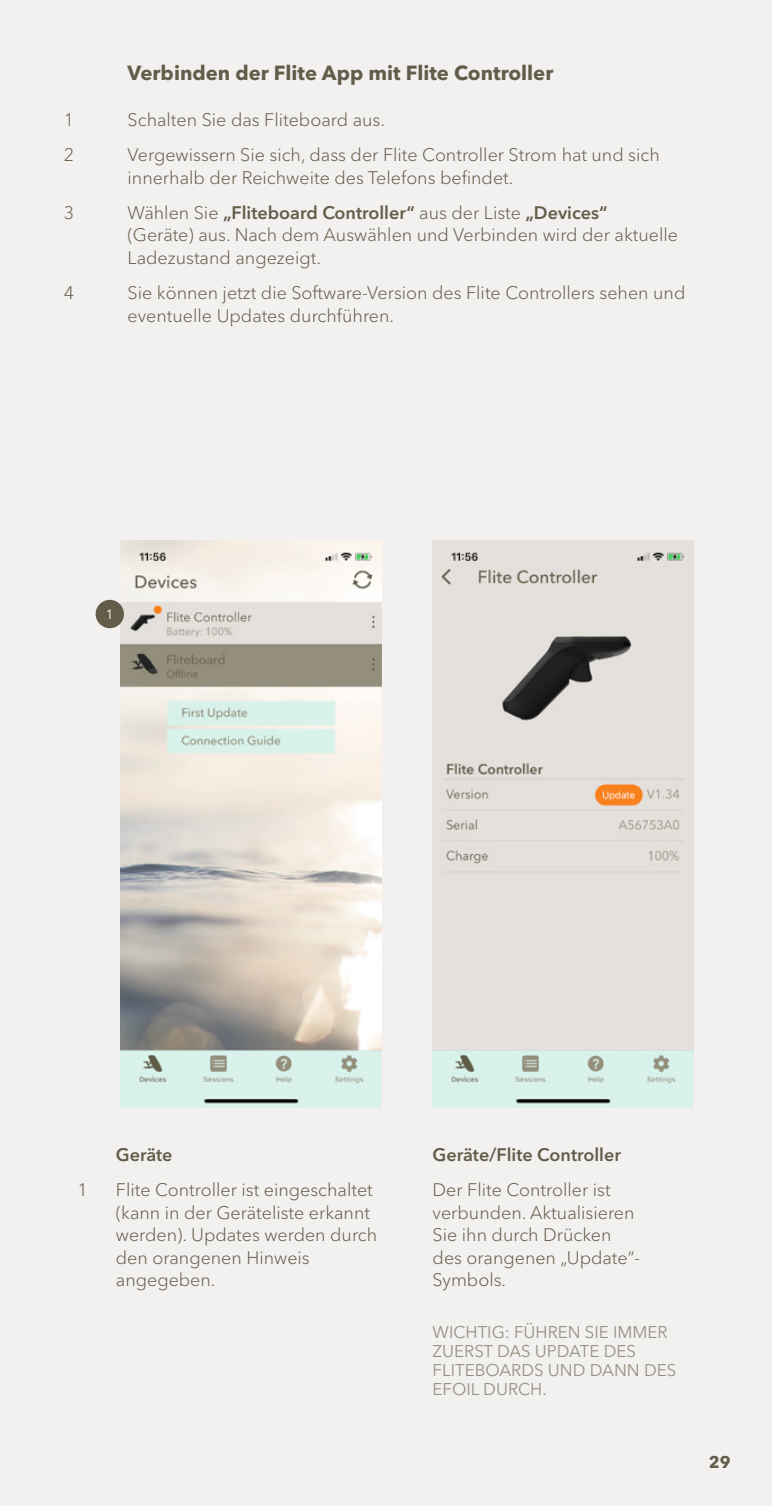
<style>
.page{position:relative;width:772px;height:1506px;background:#fff}
.page>*{position:absolute;margin:0;border:0;box-sizing:border-box;transform-origin:0 0}
.t1{font:700 20.25px "Avenir Next LT Pro";color:#625c49}
.t2{font:300 18px/22.5px "Avenir Next LT Pro";color:#625c49}
.t3{font:600 18px "Avenir Next LT Pro";color:#625c49}
.t4{font:16.88px/19.1px "Avenir Next LT Pro";color:#959182}
.t5{font:700 16.88px "Avenir Next LT Pro";color:#625c49}
.t6{font:13.28px "Avenir Next LT Pro";color:#fff}
.s1{font-weight:600}
</style>
<div class="page">
<div style="left:0;top:0;width:772px;height:1505px;background:#f2f1f0"></div>
<img style="left:432px;top:566px;width:261px;height:541px">
<img style="left:120px;top:566px;width:262px;height:541px">
<img style="left:432px;top:541px;width:261px;height:25px">
<img style="left:120px;top:541px;width:262px;height:25px">
<div style="left:96px;top:600px;width:28px;height:28px;background:#625c49;border-radius:50%"></div>
<p class="t1" style="left:128px;top:60px;width:427px">Verbinden der Flite App mit Flite Controller</p>
<p class="t2" style="left:64px;top:108px;width:12px">1</p>
<p class="t2" style="left:128px;top:108px;width:259px">Schalten Sie das Fliteboard aus.</p>
<p class="t2" style="left:64px;top:143px;width:12px">2</p>
<p class="t2" style="left:128px;top:143px;width:534px">Vergewissern Sie sich, dass der Flite Controller Strom hat und sich innerhalb der Reichweite des Telefons befindet.</p>
<p class="t2" style="left:64px;top:201px;width:12px">3</p>
<p class="t2" style="left:128px;top:201px;width:552px">Wählen Sie <span class="s1">„Fliteboard Controller“</span> aus der Liste <span class="s1">„Devices“ </span>(Geräte) aus. Nach dem Auswählen und Verbinden wird der aktuelle<br>Ladezustand angezeigt.</p>
<p class="t2" style="left:64px;top:281px;width:12px">4</p>
<p class="t2" style="left:128px;top:281px;width:559px">Sie können jetzt die Software-Version des Flite Controllers sehen und eventuelle Updates durchführen.</p>
<p class="t6" style="left:106px;top:606px;width:9px">1</p>
<p class="t3" style="left:116px;top:1143px;width:58px">Geräte</p>
<p class="t2" style="left:78px;top:1178px;width:12px">1</p>
<p class="t2" style="left:116px;top:1178px;width:263px">Flite Controller ist eingeschaltet (kann in der Geräteliste erkannt werden). Updates werden durch den orangenen Hinweis angegeben.</p>
<p class="t3" style="left:432px;top:1143px;width:190px">Geräte/Flite Controller</p>
<p class="t2" style="left:432px;top:1178px;width:209px">Der Flite Controller ist verbunden. Aktualisieren<br>Sie ihn durch Drücken des orangenen „Update“-<br>Symbols.</p>
<p class="t4" style="left:432px;top:1321px;width:245px">WICHTIG: FÜHREN SIE IMMER<br>ZUERST DAS UPDATE DES<br>FLITEBOARDS UND DANN DES<br>EFOIL DURCH.</p>
<p class="t5" style="left:709px;top:1451px;width:23px">29</p>
</div>
